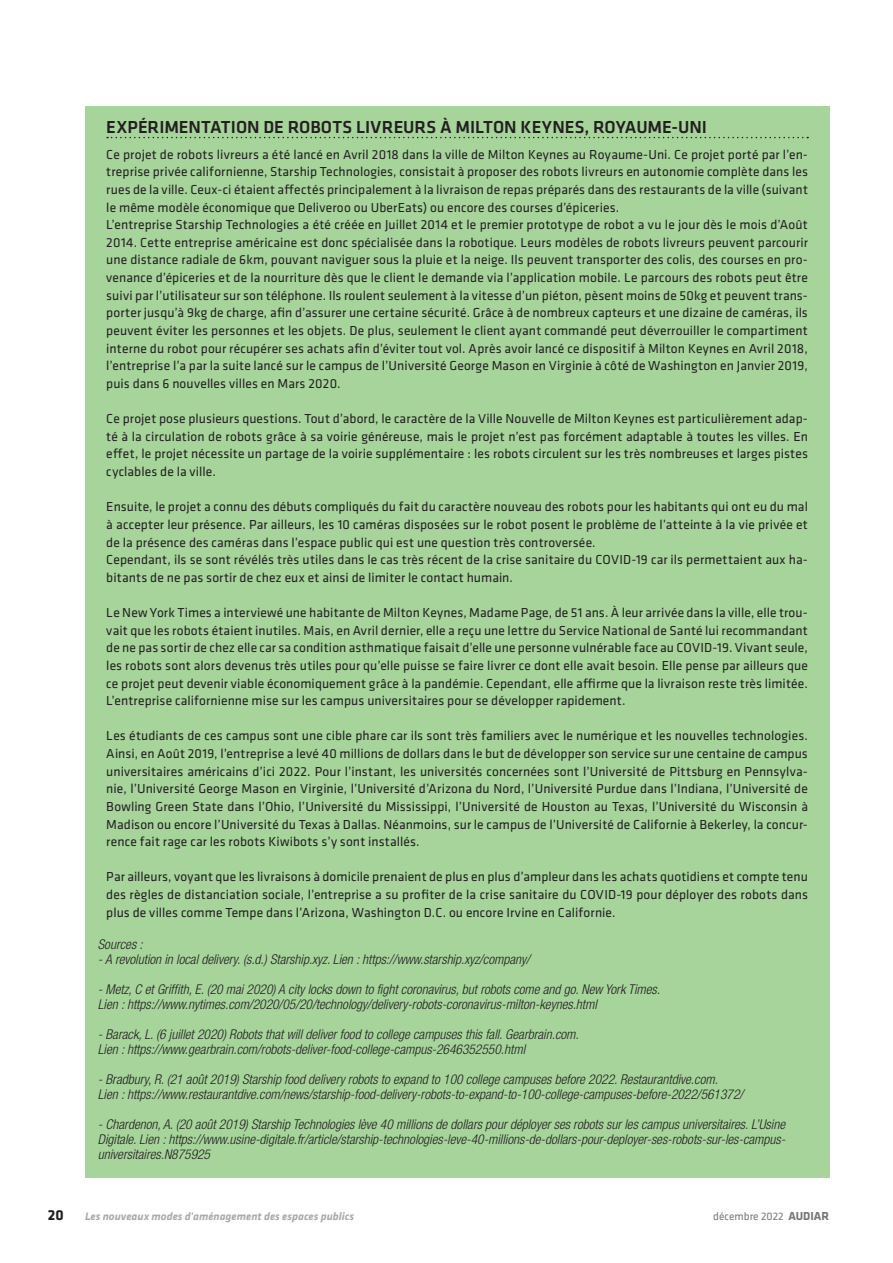
<style>
.page{position:relative;width:893px;height:1263px;background:#fff}
.page>*{position:absolute;margin:0;border:0;box-sizing:border-box;transform-origin:0 0}
.encadré_titre{font:500 18px "Klavika";letter-spacing:-.005em;color:#231f20}
.t1{font:700 15px "Klavika";color:#231f20}
.encadré_texte{font:13.5px/17.7px "Klavika";letter-spacing:.005em;color:#231f20;text-align:justify}
.Source{font:italic 300 condensed 13.5px/15px "Helvetica Neue LT Std";color:#231f20;text-align:justify}
.t2{font:italic 700 11.25px "Klavika";color:#aaabaf}
.t3{font:11.25px "Klavika";color:#76787b}
.s1{font-weight:700;font-size:12px}
</style>
<div class="page">
<div style="left:85px;top:106px;width:744px;height:1072px;background:#a6d49b"></div>
<svg style="left:107px;top:137px;width:701px;height:1px"></svg>
<p class="encadré_titre" style="left:106px;top:117px;width:602px">EXPÉRIMENTATION DE ROBOTS LIVREURS À MILTON KEYNES, ROYAUME-UNI</p>
<p class="encadré_texte" style="left:106px;top:146px;width:703px">Ce projet de robots livreurs a été lancé en Avril 2018 dans la ville de Milton Keynes au Royaume-Uni. Ce projet porté par l’en&shy;treprise privée californienne, Starship Technologies, consistait à proposer des robots livreurs en autonomie complète dans les rues de la ville. Ceux-ci étaient affectés principalement à la livraison de repas préparés dans des restaurants de la ville (suivant le même modèle économique que Deliveroo ou UberEats) ou encore des courses d’épiceries.</p>
<p class="encadré_texte" style="left:106px;top:216px;width:703px">L’entreprise Starship Technologies a été créée en Juillet 2014 et le premier prototype de robot a vu le jour dès le mois d’Août 2014. Cette entreprise américaine est donc spécialisée dans la robotique. Leurs modèles de robots livreurs peuvent parcourir une distance radiale de 6km, pouvant naviguer sous la pluie et la neige. Ils peuvent transporter des colis, des courses en pro&shy;venance d’épiceries et de la nourriture dès que le client le demande via l’application mobile. Le parcours des robots peut être suivi par l’utilisateur sur son téléphone. Ils roulent seulement à la vitesse d’un piéton, pèsent moins de 50kg et peuvent trans&shy;porter jusqu’à 9kg de charge, afin d’assurer une certaine sécurité. Grâce à de nombreux capteurs et une dizaine de caméras, ils peuvent éviter les personnes et les objets. De plus, seulement le client ayant commandé peut déverrouiller le compartiment interne du robot pour récupérer ses achats afin d’éviter tout vol. Après avoir lancé ce dispositif à Milton Keynes en Avril 2018, l’entreprise l’a par la suite lancé sur le campus de l’Université George Mason en Virginie à côté de Washington en Janvier 2019, puis dans 6 nouvelles villes en Mars 2020.</p>
<p class="encadré_texte" style="left:106px;top:410px;width:703px">Ce projet pose plusieurs questions. Tout d’abord, le caractère de la Ville Nouvelle de Milton Keynes est particulièrement adap&shy;té à la circulation de robots grâce à sa voirie généreuse, mais le projet n’est pas forcément adaptable à toutes les villes. En effet, le projet nécessite un partage de la voirie supplémentaire : les robots circulent sur les très nombreuses et larges pistes cyclables de la ville.</p>
<p class="encadré_texte" style="left:106px;top:498px;width:703px">Ensuite, le projet a connu des débuts compliqués du fait du caractère nouveau des robots pour les habitants qui ont eu du mal à accepter leur présence. Par ailleurs, les 10 caméras disposées sur le robot posent le problème de l’atteinte à la vie privée et de la présence des caméras dans l’espace public qui est une question très controversée.</p>
<p class="encadré_texte" style="left:106px;top:551px;width:703px">Cependant, ils se sont révélés très utiles dans le cas très récent de la crise sanitaire du COVID-19 car ils permettaient aux ha&shy;bitants de ne pas sortir de chez eux et ainsi de limiter le contact humain.</p>
<p class="encadré_texte" style="left:106px;top:604px;width:703px">Le New York Times a interviewé une habitante de Milton Keynes, Madame Page, de 51 ans. À leur arrivée dans la ville, elle trou&shy;vait que les robots étaient inutiles. Mais, en Avril dernier, elle a reçu une lettre du Service National de Santé lui recommandant de ne pas sortir de chez elle car sa condition asthmatique faisait d’elle une personne vulnérable face au COVID-19. Vivant seule, les robots sont alors devenus très utiles pour qu’elle puisse se faire livrer ce dont elle avait besoin. Elle pense par ailleurs que ce projet peut devenir viable économiquement grâce à la pandémie. Cependant, elle affirme que la livraison reste très limitée.</p>
<p class="encadré_texte" style="left:106px;top:692px;width:521px">L’entreprise californienne mise sur les campus universitaires pour se développer rapidement.</p>
<p class="encadré_texte" style="left:106px;top:727px;width:703px">Les étudiants de ces campus sont une cible phare car ils sont très familiers avec le numérique et les nouvelles technologies.<br>Ainsi, en Août 2019, l’entreprise a levé 40 millions de dollars dans le but de développer son service sur une centaine de campus universitaires américains d’ici 2022. Pour l’instant, les universités concernées sont l’Université de Pittsburg en Pennsylva&shy;nie, l’Université George Mason en Virginie, l’Université d’Arizona du Nord, l’Université Purdue dans l’Indiana, l’Université de Bowling Green State dans l’Ohio, l’Université du Mississippi, l’Université de Houston au Texas, l’Université du Wisconsin à Madison ou encore l’Université du Texas à Dallas. Néanmoins, sur le campus de l’Université de Californie à Bekerley, la concur&shy;rence fait rage car les robots Kiwibots s’y sont installés.</p>
<p class="encadré_texte" style="left:106px;top:868px;width:703px">Par ailleurs, voyant que les livraisons à domicile prenaient de plus en plus d’ampleur dans les achats quotidiens et compte tenu des règles de distanciation sociale, l’entreprise a su profiter de la crise sanitaire du COVID-19 pour déployer des robots dans plus de villes comme Tempe dans l’Arizona, Washington D.C. ou encore Irvine en Californie.</p>
<p class="Source" style="left:98px;top:937px;width:46px">Sources :</p>
<p class="Source" style="left:98px;top:952px;width:434px">- A revolution in local delivery. (s.d.) Starship.xyz. Lien : https://www.starship.xyz/company/</p>
<p class="Source" style="left:98px;top:982px;width:564px">- Metz, C et Griffith, E. (20 mai 2020) A city locks down to fight coronavirus, but robots come and go. New York Times.</p>
<p class="Source" style="left:98px;top:997px;width:501px">Lien : https://www.nytimes.com/2020/05/20/technology/delivery-robots-coronavirus-milton-keynes.html</p>
<p class="Source" style="left:98px;top:1027px;width:482px">- Barack, L. (6 juillet 2020) Robots that will deliver food to college campuses this fall. Gearbrain.com.</p>
<p class="Source" style="left:98px;top:1042px;width:429px">Lien : https://www.gearbrain.com/robots-deliver-food-college-campus-2646352550.html</p>
<p class="Source" style="left:98px;top:1072px;width:622px">- Bradbury, R. (21 août 2019) Starship food delivery robots to expand to 100 college campuses before 2022. Restaurantdive.com.</p>
<p class="Source" style="left:98px;top:1087px;width:647px">Lien : https://www.restaurantdive.com/news/starship-food-delivery-robots-to-expand-to-100-college-campuses-before-2022/561372/</p>
<p class="Source" style="left:98px;top:1117px;width:689px">- Chardenon, A. (20 août 2019) Starship Technologies lève 40 millions de dollars pour déployer ses robots sur les campus universitaires. L’Usine Digitale. Lien : https://www.usine-digitale.fr/article/starship-technologies-leve-40-millions-de-dollars-pour-deployer-ses-robots-sur-les-campus&shy;universitaires.N875925</p>
<p class="t1" style="left:48px;top:1207px;width:17px">20</p>
<p class="t2" style="left:85px;top:1210px;width:271px">Les nouveaux modes d'aménagement des espaces publics</p>
<p class="t3" style="left:713px;top:1210px;width:117px">décembre 2022 <span class="s1">AUDIAR</span></p>
</div>
